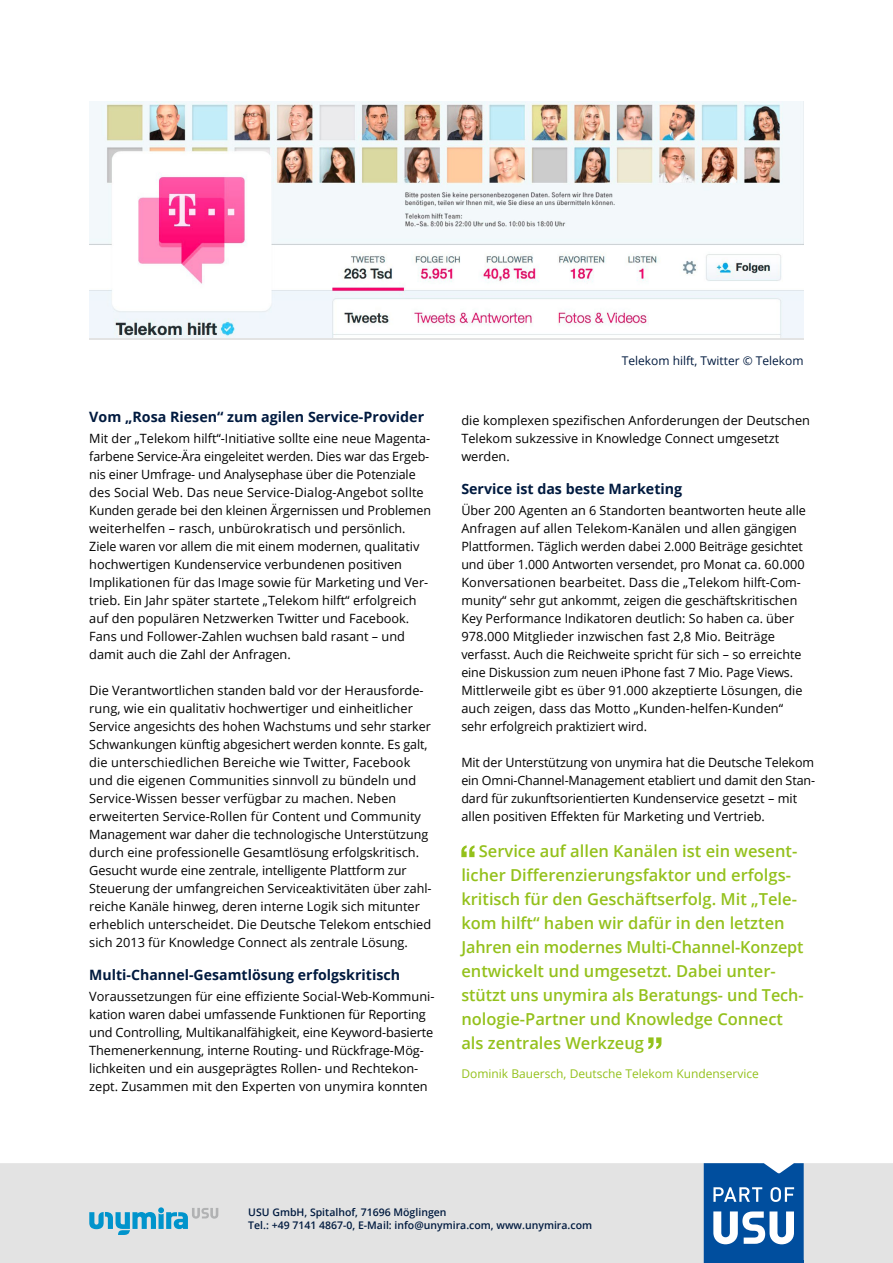
<style>
.page{position:relative;width:893px;height:1263px;background:#fff}
.page>*{position:absolute;margin:0;border:0;box-sizing:border-box;transform-origin:0 0}
.Zitat{font:600 16.5px/24px "Open Sans";color:#94c11c}
.H3_Zwischenüberschri{font:700 14.25px "Open Sans";color:#001a3f}
.Fließtext{font:12.75px/18px "Open Sans";color:#000}
.Zitatgeber{font:12px "Open Sans";color:#94c11c}
.Bildunterschrift{font:12px "Open Sans";color:#001a3f}
.t1{font:600 10.5px/13.5px "Open Sans";color:#001a3f}
</style>
<div class="page">
<div style="left:0;top:1163px;width:893px;height:100px;background:#e3e3e3"></div>
<svg style="left:89px;top:1207px;width:129px;height:28px;background:#97c7d9"></svg>
<img style="left:89px;top:101px;width:715px;height:237px">
<svg style="left:704px;top:1163px;width:100px;height:100px"></svg>
<svg style="left:461px;top:845px;width:13px;height:12px"></svg>
<svg style="left:648px;top:1037px;width:13px;height:12px"></svg>
<p class="H3_Zwischenüberschri" style="left:89px;top:407px;width:336px">Vom „Rosa Riesen“ zum agilen Service-Provider</p>
<p class="Fließtext" style="left:89px;top:429px;width:343px">Mit der „Telekom hilft“-Initiative sollte eine neue Magenta&shy;farbene Service-Ära eingeleitet werden. Dies war das Ergeb&shy;nis einer Umfrage- und Analysephase über die Potenziale des Social Web. Das neue Service-Dialog-Angebot sollte Kunden gerade bei den kleinen Ärgernissen und Problemen weiterhelfen – rasch, unbürokratisch und persönlich.<br>Ziele waren vor allem die mit einem modernen, qualitativ hochwertigen Kundenservice verbundenen positiven Implikationen für das Image sowie für Marketing und Ver&shy;trieb. Ein Jahr später startete „Telekom hilft“ erfolgreich auf den populären Netzwerken Twitter und Facebook.<br>Fans und Follower-Zahlen wuchsen bald rasant – und damit auch die Zahl der Anfragen.</p>
<p class="Fließtext" style="left:89px;top:681px;width:344px">Die Verantwortlichen standen bald vor der Herausforde&shy;rung, wie ein qualitativ hochwertiger und einheitlicher Service angesichts des hohen Wachstums und sehr starker Schwankungen künftig abgesichert werden konnte. Es galt, die unterschiedlichen Bereiche wie Twitter, Facebook und die eigenen Communities sinnvoll zu bündeln und Service-Wissen besser verfügbar zu machen. Neben erweiterten Service-Rollen für Content und Community Management war daher die technologische Unterstützung durch eine professionelle Gesamtlösung erfolgskritisch.<br>Gesucht wurde eine zentrale, intelligente Plattform zur Steuerung der umfangreichen Serviceaktivitäten über zahl&shy;reiche Kanäle hinweg, deren interne Logik sich mitunter erheblich unterscheidet. Die Deutsche Telekom entschied sich 2013 für Knowledge Connect als zentrale Lösung.</p>
<p class="H3_Zwischenüberschri" style="left:89px;top:965px;width:312px">Multi-Channel-Gesamtlösung erfolgskritisch</p>
<p class="Fließtext" style="left:89px;top:987px;width:347px">Voraussetzungen für eine effiziente Social-Web-Kommuni&shy;kation waren dabei umfassende Funktionen für Reporting und Controlling, Multikanalfähigkeit, eine Keyword-basierte Themenerkennung, interne Routing- und Rückfrage-Mög&shy;lichkeiten und ein ausgeprägtes Rollen- und Rechtekon&shy;zept. Zusammen mit den Experten von unymira konnten</p>
<p class="Bildunterschrift" style="left:622px;top:353px;width:183px">Telekom hilft, Twitter © Telekom</p>
<p class="Fließtext" style="left:461px;top:411px;width:350px">die komplexen spezifischen Anforderungen der Deutschen<br>Telekom sukzessive in Knowledge Connect umgesetzt werden.</p>
<p class="H3_Zwischenüberschri" style="left:461px;top:479px;width:222px">Service ist das beste Marketing</p>
<p class="Fließtext" style="left:461px;top:501px;width:346px">Über 200 Agenten an 6 Standorten beantworten heute alle Anfragen auf allen Telekom-Kanälen und allen gängigen Plattformen. Täglich werden dabei 2.000 Beiträge gesichtet und über 1.000 Antworten versendet, pro Monat ca. 60.000<br>Konversationen bearbeitet. Dass die „Telekom hilft-Com&shy;munity“ sehr gut ankommt, zeigen die geschäftskritischen Key Performance Indikatoren deutlich: So haben ca. über 978.000 Mitglieder inzwischen fast 2,8 Mio. Beiträge verfasst. Auch die Reichweite spricht für sich – so erreichte eine Diskussion zum neuen iPhone fast 7 Mio. Page Views.<br>Mittlerweile gibt es über 91.000 akzeptierte Lösungen, die auch zeigen, dass das Motto „Kunden-helfen-Kunden“ sehr erfolgreich praktiziert wird.</p>
<p class="Fließtext" style="left:461px;top:753px;width:355px">Mit der Unterstützung von unymira hat die Deutsche Telekom ein Omni-Channel-Management etabliert und damit den Stan&shy;dard für zukunftsorientierten Kundenservice gesetzt – mit allen positiven Effekten für Marketing und Vertrieb.</p>
<p class="Zitat" style="left:461px;top:839px;width:344px;text-indent:17px">Service auf allen Kanälen ist ein wesent&shy;licher Differenzierungsfaktor und erfolgs&shy;kritisch für den Geschäftserfolg. Mit „Tele&shy;kom hilft“ haben wir dafür in den letzten Jahren ein modernes Multi-Channel-Konzept entwickelt und umgesetzt. Dabei unter&shy;stützt uns unymira als Beratungs- und Tech&shy;nologie-Partner und Knowledge Connect als zentrales Werkzeug</p>
<p class="Zitatgeber" style="left:461px;top:1066px;width:299px">Dominik Bauersch, Deutsche Telekom Kundenservice</p>
<p class="t1" style="left:248px;top:1205px;width:345px">USU GmbH, Spitalhof, 71696 Möglingen<br>Tel.: +49 7141 4867-0, E-Mail: info@unymira.com, www.unymira.com</p>
</div>
